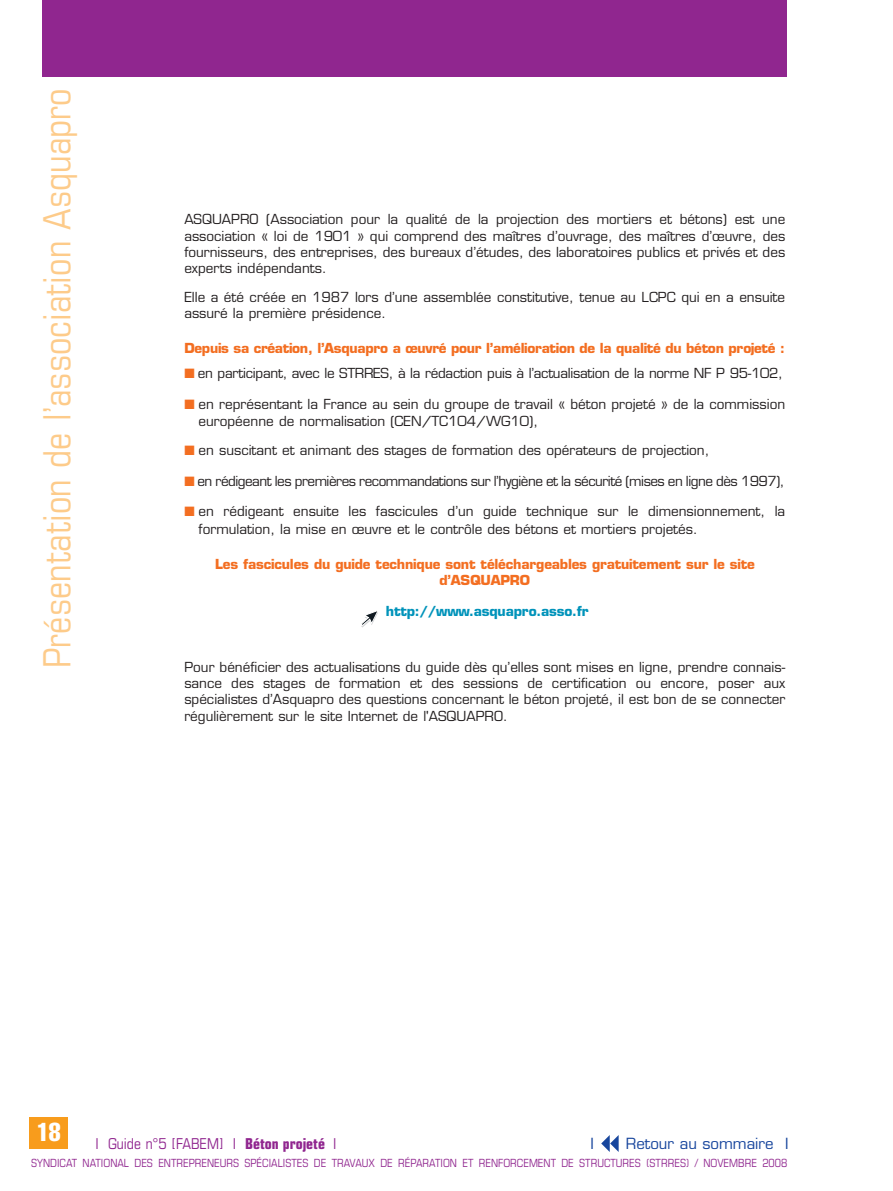
<style>
.page{position:relative;width:893px;height:1191px;background:#fff}
.page>*{position:absolute;margin:0;border:0;box-sizing:border-box;transform-origin:0 0}
.t1{font:condensed 37.5px "Eurostile";color:#fdcb8a}
.t2{font:extra-condensed 25.5px "Helvetica";color:#fff}
.t3{font:condensed 15px "Eurostile";color:#90268f}
.t4{font:15px "Eurostile";color:#18469d}
.t5{font:13.5px/16.2px "Eurostile";color:#231f20}
.t6{font:700 13.5px/16.2px "Eurostile";letter-spacing:-.015em;color:#f36e21;text-align:center}
.t7{font:13.5px "Eurostile";letter-spacing:-.035em;color:#231f20}
.t8{font:13.5px "Eurostile";letter-spacing:-.02em;color:#231f20}
.t9{font:700 13.5px "Eurostile";letter-spacing:-.015em;color:#0093ba}
.t10{font:condensed 11.25px "Eurostile";color:#90268f}
.s1{color:#f36e21}
.s2{font-weight:700}
</style>
<div class="page">
<div style="left:30px;top:1116px;width:38px;height:32px;background:#f89c1c"></div>
<svg style="left:601px;top:1135px;width:18px;height:17px"></svg>
<div style="left:43px;top:0;width:744px;height:77px;background:#90268f"></div>
<svg style="left:361px;top:611px;width:17px;height:17px"></svg>
<h1 class="t1" style="left:43px;top:667px;width:580px;rotate:-90deg">Présentation de l’association Asquapro</h1>
<p class="t5" style="left:184px;top:213px;width:602px;text-align:justify">ASQUAPRO (Association pour la qualité de la projection des mortiers et bétons) est une association « loi de 1901 » qui comprend des maîtres d’ouvrage, des maîtres d’œuvre, des fournisseurs, des entreprises, des bureaux d’études, des laboratoires publics et privés et des experts indépendants.</p>
<p class="t5" style="left:184px;top:290px;width:602px">Elle a été créée en 1987 lors d’une assemblée constitutive, tenue au LCPC qui en a ensuite assuré la première présidence.</p>
<p class="t6" style="left:184px;top:342px;width:602px">Depuis sa création, l’Asquapro a œuvré pour l’amélioration de la qualité du béton projeté :</p>
<p class="t8" style="left:184px;top:368px;width:600px"><span class="s1">■</span> en participant, avec le STRRES, à la rédaction puis à l’actualisation de la norme NF P 95-102,</p>
<p class="t5" style="left:199px;top:396px;width:588px;line-height:17.7px;text-indent:-14px"><span class="s1">■</span> en représentant la France au sein du groupe de travail « béton projeté » de la commission européenne de normalisation (CEN/TC104/WG10),</p>
<p class="t5" style="left:184px;top:443px;width:527px"><span class="s1">■</span> en suscitant et animant des stages de formation des opérateurs de projection,</p>
<p class="t7" style="left:184px;top:475px;width:602px"><span class="s1">■</span> en rédigeant les premières recommandations sur l’hygiène et la sécurité (mises en ligne dès 1997),</p>
<p class="t5" style="left:199px;top:503px;width:588px;line-height:17.7px;text-indent:-14px"><span class="s1">■</span> en rédigeant ensuite les fascicules d’un guide technique sur le dimensionnement, la formulation, la mise en œuvre et le contrôle des bétons et mortiers projetés.</p>
<p class="t6" style="left:215px;top:557px;width:541px">Les fascicules du guide technique sont téléchargeables gratuitement sur le site d’ASQUAPRO</p>
<p class="t9" style="left:386px;top:606px;width:204px">http://www.asquapro.asso.fr</p>
<p class="t5" style="left:184px;top:660px;width:602px;text-align:justify">Pour bénéficier des actualisations du guide dès qu’elles sont mises en ligne, prendre connais&shy;sance des stages de formation et des sessions de certification ou encore, poser aux spécialistes d’Asquapro des questions concernant le béton projeté, il est bon de se connecter régulièrement sur le site Internet de l'ASQUAPRO.</p>
<h2 class="t2" style="left:37px;top:1123px;width:25px">18</h2>
<p class="t3" style="left:96px;top:1137px;width:242px">I Guide n°5 [FABEM] I <span class="s2">Béton projeté</span> I</p>
<p class="t4" style="left:591px;top:1137px;width:5px">I</p>
<p class="t4" style="left:626px;top:1137px;width:164px">Retour au sommaire I</p>
<p class="t10" style="left:31px;top:1158px;width:758px">SYNDICAT NATIONAL DES ENTREPRENEURS SPÉCIALISTES DE TRAVAUX DE RÉPARATION ET RENFORCEMENT DE STRUCTURES (STRRES) / NOVEMBRE 2008</p>
</div>
